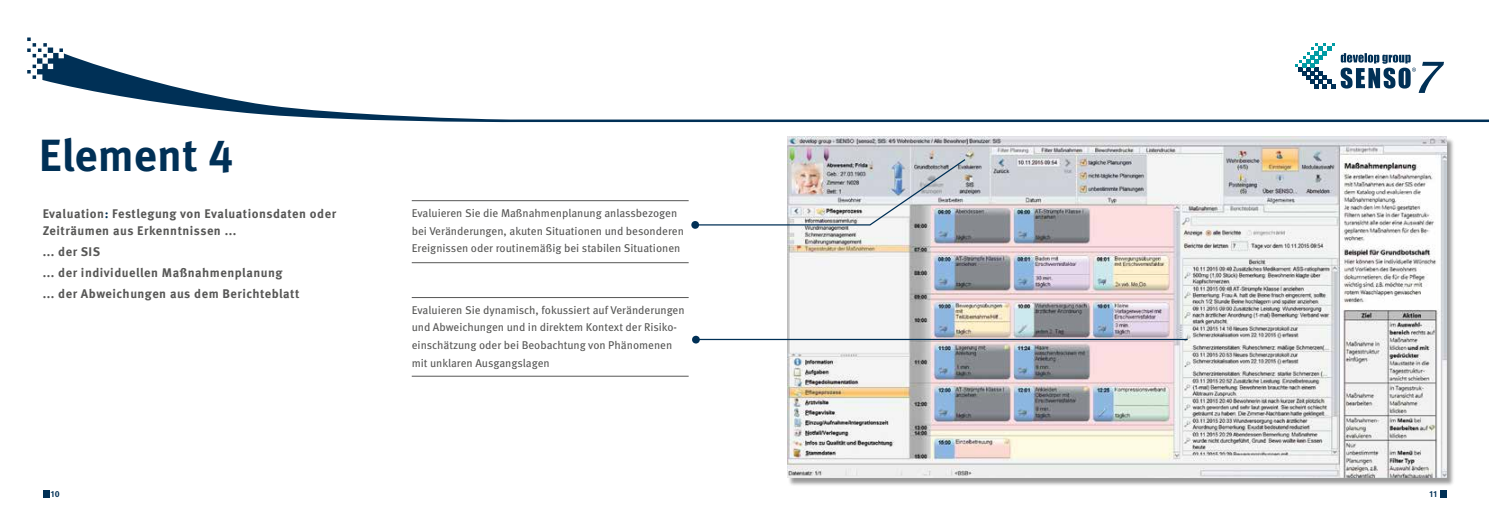
<style>
.page{position:relative;width:1489px;height:525px;background:#fff}
.page>*{position:absolute;margin:0;border:0;box-sizing:border-box;transform-origin:0 0}
.t1{font:700 45px "Meta OT";color:#003056}
.t2{font:700 12.5px/21px "Meta OT";letter-spacing:.04em;color:#575756}
.t3{font:11.25px/17.5px "Meta OT";color:#575756}
.t4{font:700 8.75px "Meta OT";color:#003056}
.s1{color:#003056}
</style>
<div class="page">
<div style="left:787px;top:138px;width:667px;height:348px;background:#000;opacity:.4"></div>
<img style="left:787px;top:137px;width:659px;height:340px">
<svg style="left:27px;top:37px;width:1461px;height:85px"></svg>
<div style="left:43px;top:490px;width:6px;height:7px;background:#003056"></div>
<div style="left:1439px;top:490px;width:7px;height:7px;background:#003056"></div>
<svg style="left:1294px;top:43px;width:149px;height:50px"></svg>
<hr style="left:697px;top:338px;width:490px;height:2px;background:#003056">
<hr style="left:412px;top:200px;width:276px;height:1px;background:#575756">
<hr style="left:412px;top:262px;width:276px;height:1px;background:#575756">
<hr style="left:412px;top:297px;width:276px;height:1px;background:#575756">
<hr style="left:412px;top:375px;width:276px;height:1px;background:#575756">
<svg style="left:692px;top:335px;width:8px;height:9px"></svg>
<svg style="left:691px;top:158px;width:275px;height:71px"></svg>
<h1 class="t1" style="left:39px;top:127px;width:196px">Element 4</h1>
<p class="t2" style="left:43px;top:205px;width:295px;line-height:17.5px">Evaluation<span class="s1">:</span> Festlegung von Evaluationsdaten oder<br>Zeiträumen aus Erkenntnissen ...</p>
<p class="t2" style="left:43px;top:241px;width:258px">... der SIS<br>... der individuellen Maßnahmenplanung<br>... der Abweichungen aus dem Berichteblatt</p>
<p class="t3" style="left:412px;top:204px;width:274px">Evaluieren Sie die Maßnahmenplanung anlassbezogen bei Veränderungen, akuten Situationen und besonderen<br>Ereignissen oder routinemäßig bei stabilen Situationen</p>
<p class="t3" style="left:412px;top:301px;width:274px">Evaluieren Sie dynamisch, fokussiert auf Veränderungen und Abweichungen und in direktem Kontext der Risiko&shy;einschätzung oder bei Beobachtung von Phänomenen mit unklaren Ausgangslagen</p>
<p class="t4" style="left:51px;top:488px;width:10px">10</p>
<p class="t4" style="left:1429px;top:488px;width:9px">11</p>
</div>
